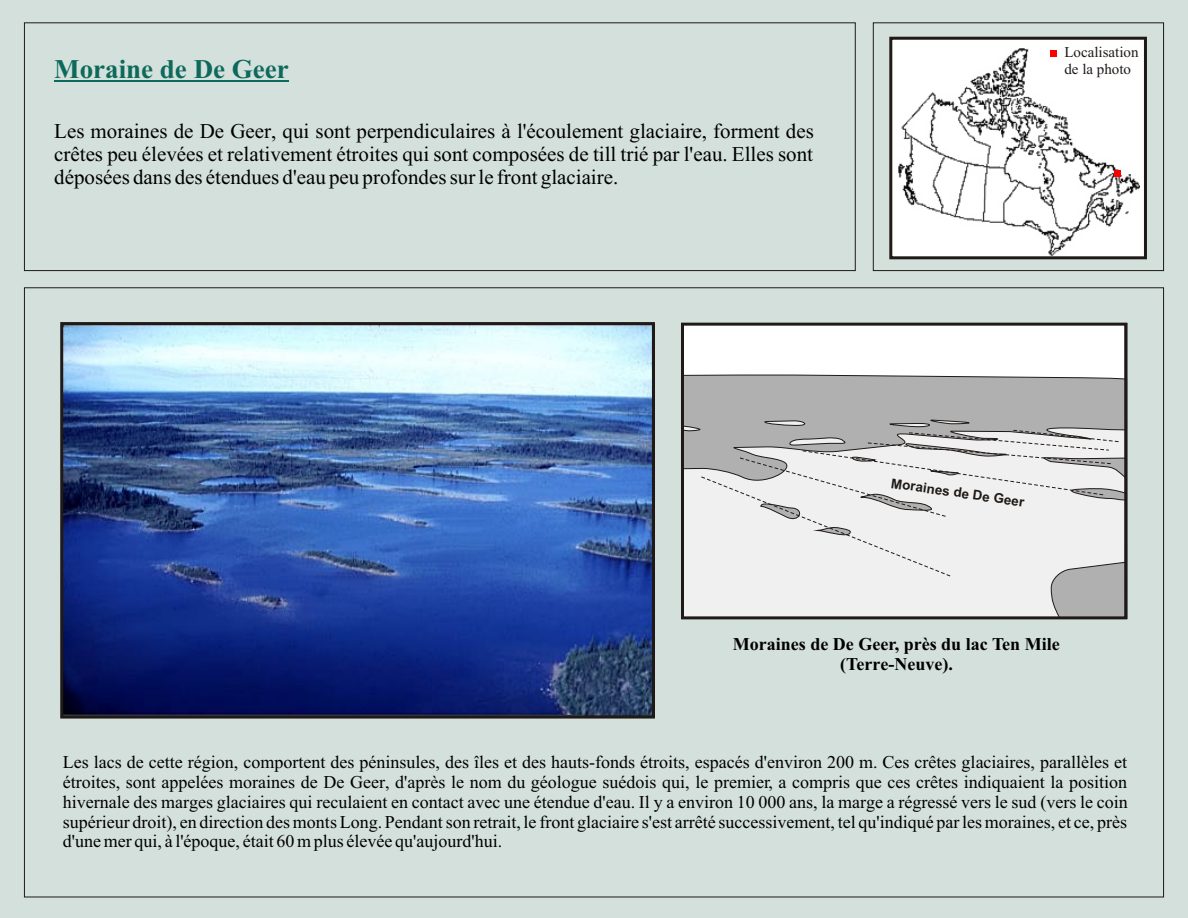
<style>
.page{position:relative;width:1188px;height:918px;background:#d4e0db}
.page>*{position:absolute;margin:0;border:0;box-sizing:border-box;transform-origin:0 0}
.t1{font:700 27px "Times New Roman";color:#0d695c}
.t2{font:21px/23.2px "Times New Roman";color:#000;text-align:justify}
.t3{font:18px/20px "Times New Roman";color:#000;text-align:justify}
.t4{font:700 18px/20px "Times New Roman";color:#000;text-align:center}
.t5{font:15px/16.6px "Times New Roman";color:#1f1a17}
.t6{font:700 13.5px "Arial";color:#1f1a17}
</style>
<div class="page">
<div style="left:24px;top:23px;width:831px;height:248px;border:1px solid #1f1a17"></div>
<hr style="left:54px;top:80px;width:235px;height:1px;background:#0d695c">
<div style="left:873px;top:23px;width:291px;height:248px;border:1px solid #1f1a17"></div>
<div style="left:891px;top:38px;width:254px;height:220px;background:#fff"></div>
<img style="left:898px;top:48px;width:242px;height:207px">
<div style="left:889px;top:37px;width:258px;height:222px;border:3px solid #1f1a17"></div>
<div style="left:1114px;top:170px;width:7px;height:7px;background:#f00"></div>
<img style="left:64px;top:326px;width:587px;height:389px">
<div style="left:60px;top:322px;width:595px;height:397px;border:3px solid #1f1a17"></div>
<div style="left:682px;top:324px;width:445px;height:66px;background:#fff"></div>
<div style="left:685px;top:374px;width:438px;height:46px;background:#b0b0b0"></div>
<div style="left:681px;top:323px;width:446px;height:296px;border:3px solid #1f1a17"></div>
<svg style="left:682px;top:420px;width:445px;height:200px;background:#d9d9d8"></svg>
<div style="left:1050px;top:50px;width:7px;height:7px;background:#f00"></div>
<h1 class="t1" style="left:54px;top:59px;width:236px">Moraine de De Geer</h1>
<p class="t2" style="left:54px;top:121px;width:761px">Les moraines de De Geer, qui sont perpendiculaires à l'écoulement glaciaire, forment des crêtes peu élevées et relativement étroites qui sont composées de till trié par l'eau. Elles sont déposées dans des étendues d'eau peu profondes sur le front glaciaire.</p>
<p class="t5" style="left:1064px;top:46px;width:76px">Localisation de la photo</p>
<p class="t6" style="left:892px;top:478px;width:136px;rotate:8deg">Moraines de De Geer</p>
<p class="t4" style="left:733px;top:636px;width:328px">Moraines de De Geer, près du lac Ten Mile (Terre-Neuve).</p>
<p class="t3" style="left:63px;top:753px;width:1066px">Les lacs de cette région, comportent des péninsules, des îles et des hauts-fonds étroits, espacés d'environ 200 m. Ces crêtes glaciaires, parallèles et étroites, sont appelées moraines de De Geer, d'après le nom du géologue suédois qui, le premier, a compris que ces crêtes indiquaient la position hivernale des marges glaciaires qui reculaient en contact avec une étendue d'eau. Il y a environ 10 000 ans, la marge a régressé vers le sud (vers le coin supérieur droit), en direction des monts Long. Pendant son retrait, le front glaciaire s'est arrêté successivement, tel qu'indiqué par les moraines, et ce, près d'une mer qui, à l'époque, était 60 m plus élevée qu'aujourd'hui.</p>
</div>
